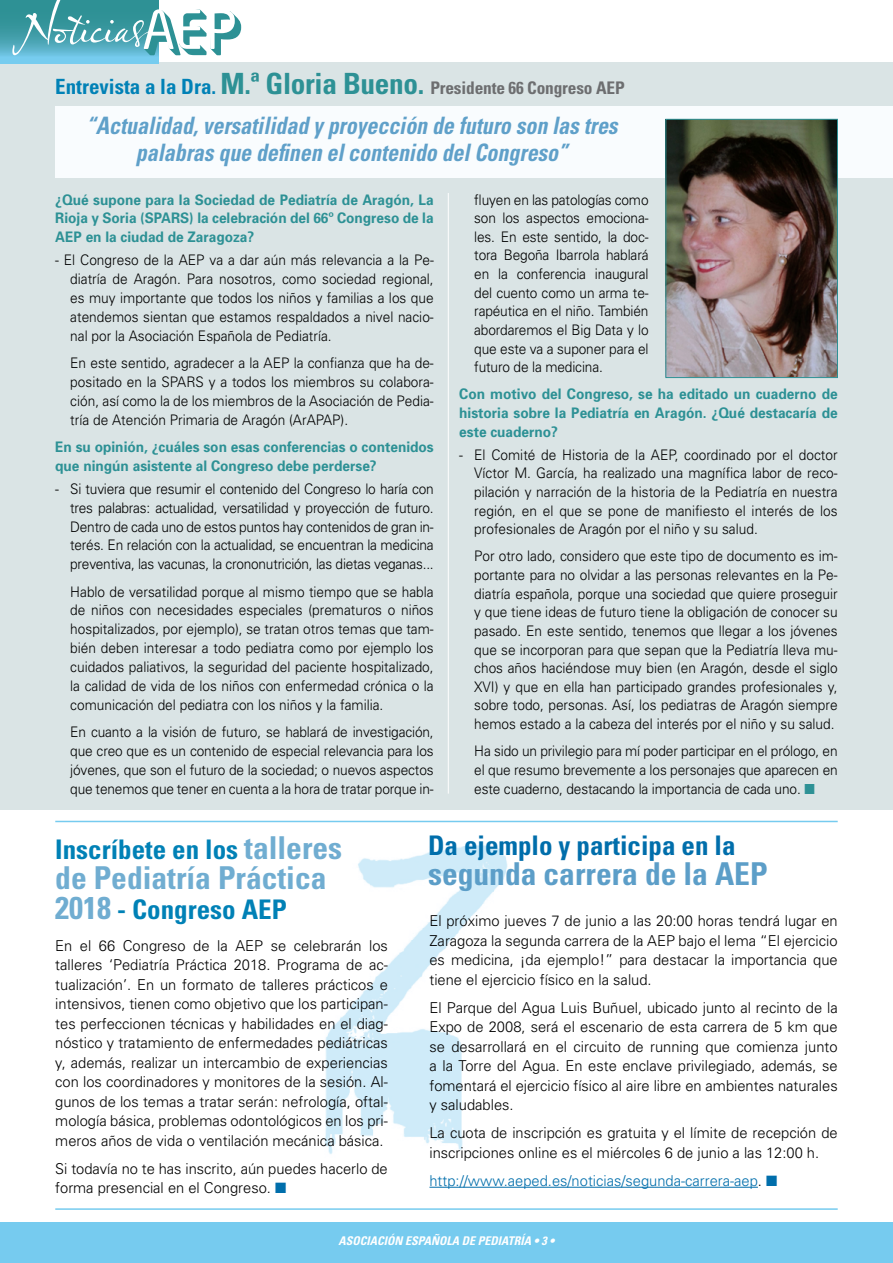
<style>
.page{position:relative;width:893px;height:1263px;background:#fff}
.page>*{position:absolute;margin:0;border:0;box-sizing:border-box;transform-origin:0 0}
.t1{font:51px "Olicana Smooth";color:#fff}
.t2{font:700 condensed 31.5px "Univers";color:#5c9ec8}
.t3{font:700 condensed 31.5px "Univers";color:#70add1}
.t4{font:700 condensed 27px "Univers";color:#0081b6}
.t5{font:700 condensed 27px "Univers";color:#006eab}
.t6{font:italic 700 condensed 24px/27px "Univers";color:#5fa0c9;text-align:center;scale:.91 1}
.t7{font:700 condensed 17.4px "Univers";letter-spacing:-.01em;color:#6d6e70}
.t8{font:300 15px/19.5px "Univers";color:#000;text-align:justify}
.t9{font:300 15px "Univers";color:#006eab}
.t10{font:300 14.55px/18.6px "Univers";color:#000;text-align:justify;scale:.94 1}
.t11{font:700 14.55px/18.9px "Univers";color:#2d9195;text-align:justify;scale:.94 1}
.t12{font:italic 700 condensed 12px "Univers";color:#fff}
.s1{font-size:58.95px}
.s2{font-size:21px;color:#0081b6}
.s3{font-size:29.25px;color:#2d9195}
.s4{color:#2d9195}
.s5{font-size:31.5px;color:#70add1}
.s6{color:#006eab}
.s7{color:#000}
</style>
<div class="page">
<img style="left:325px;top:845px;width:183px;height:309px">
<div style="left:0;top:62px;width:893px;height:747px;background:#dae4e5"></div>
<hr style="left:55px;top:1208px;width:783px;height:2px;background:#76cbef">
<div style="left:0;top:1222px;width:893px;height:41px;background:#76cbef"></div>
<svg style="left:0;top:0;width:159px;height:63px;background:#45a2b0"></svg>
<svg style="left:144px;top:9px;width:97px;height:46px"></svg>
<div style="left:55px;top:106px;width:838px;height:72px;background:#f9fcfe"></div>
<hr style="left:448px;top:193px;width:1px;height:601px;background:#fff">
<img style="left:668px;top:121px;width:168px;height:255px">
<div style="left:666px;top:119px;width:172px;height:259px;border:1px solid #2d9195"></div>
<hr style="left:55px;top:821px;width:783px;height:1px;background:#76cbef">
<hr style="left:429px;top:1187px;width:329px;height:1px;background:#006eab">
<h1 class="t1" style="left:15px;top:-6px;width:136px"><span class="s1">N</span>oticias</h1>
<p class="t7" style="left:55px;top:78px;width:571px"><span class="s2">Entrevista a la Dra.</span> <span class="s3">M.ª Gloria Bueno.</span> Presidente 66 Congreso AEP</p>
<h3 class="t6" style="left:86px;top:112px;width:585px">“Actualidad, versatilidad y proyección de futuro son las tres palabras que definen el contenido del Congreso”</h3>
<p class="t11" style="left:55px;top:190px;width:404px">¿Qué supone para la Sociedad de Pediatría de Aragón, La Rioja y Soria (SPARS) la celebración del 66º Congreso de la AEP en la ciudad de Zaragoza?</p>
<p class="t10" style="left:70px;top:251px;width:388px;text-indent:-15px">- El Congreso de la AEP va a dar aún más relevancia a la Pe&shy;diatría de Aragón. Para nosotros, como sociedad regional, es muy importante que todos los niños y familias a los que atendemos sientan que estamos respaldados a nivel nacio&shy;nal por la Asociación Española de Pediatría.</p>
<p class="t10" style="left:70px;top:353px;width:388px">En este sentido, agradecer a la AEP la confianza que ha de&shy;positado en la SPARS y a todos los miembros su colabora&shy;ción, así como la de los miembros de la Asociación de Pedia&shy;tría de Atención Primaria de Aragón (ArAPAP).</p>
<p class="t11" style="left:55px;top:437px;width:404px">En su opinión, ¿cuáles son esas conferencias o contenidos que ningún asistente al Congreso debe perderse?</p>
<p class="t10" style="left:70px;top:479px;width:388px;text-indent:-15px">- Si tuviera que resumir el contenido del Congreso lo haría con tres palabras: actualidad, versatilidad y proyección de futuro.<br>Dentro de cada uno de estos puntos hay contenidos de gran in&shy;terés. En relación con la actualidad, se encuentran la medicina preventiva, las vacunas, la crononutrición, las dietas veganas...</p>
<p class="t10" style="left:70px;top:582px;width:388px">Hablo de versatilidad porque al mismo tiempo que se habla de niños con necesidades especiales (prematuros o niños hospitalizados, por ejemplo), se tratan otros temas que tam&shy;bién deben interesar a todo pediatra como por ejemplo los cuidados paliativos, la seguridad del paciente hospitalizado, la calidad de vida de los niños con enfermedad crónica o la comunicación del pediatra con los niños y la familia.</p>
<p class="t10" style="left:70px;top:722px;width:388px">En cuanto a la visión de futuro, se hablará de investigación, que creo que es un contenido de especial relevancia para los jóvenes, que son el futuro de la sociedad; o nuevos aspectos que tenemos que tener en cuenta a la hora de tratar porque in-</p>
<p class="t10" style="left:474px;top:190px;width:187px">fluyen en las patologías como son los aspectos emociona&shy;les. En este sentido, la doc&shy;tora Begoña Ibarrola hablará en la conferencia inaugural del cuento como un arma te&shy;rapéutica en el niño. También abordaremos el Big Data y lo que este va a suponer para el futuro de la medicina.</p>
<p class="t11" style="left:459px;top:385px;width:404px">Con motivo del Congreso, se ha editado un cuaderno de historia sobre la Pediatría en Aragón. ¿Qué destacaría de este cuaderno?</p>
<p class="t10" style="left:474px;top:445px;width:388px;text-indent:-15px">- El Comité de Historia de la AEP, coordinado por el doctor Víctor M. García, ha realizado una magnífica labor de reco&shy;pilación y narración de la historia de la Pediatría en nuestra región, en el que se pone de manifiesto el interés de los profesionales de Aragón por el niño y su salud.</p>
<p class="t10" style="left:474px;top:547px;width:388px">Por otro lado, considero que este tipo de documento es im&shy;portante para no olvidar a las personas relevantes en la Pe&shy;diatría española, porque una sociedad que quiere proseguir y que tiene ideas de futuro tiene la obligación de conocer su pasado. En este sentido, tenemos que llegar a los jóvenes que se incorporan para que sepan que la Pediatría lleva mu&shy;chos años haciéndose muy bien (en Aragón, desde el siglo XVI) y que en ella han participado grandes profesionales y, sobre todo, personas. Así, los pediatras de Aragón siempre hemos estado a la cabeza del interés por el niño y su salud.</p>
<p class="t10" style="left:474px;top:742px;width:388px">Ha sido un privilegio para mí poder participar en el prólogo, en el que resumo brevemente a los personajes que aparecen en este cuaderno, destacando la importancia de cada uno. <span class="s4">■</span></p>
<h3 class="t4" style="left:55px;top:832px;width:288px">Inscríbete en los <span class="s5">talleres</span></h3>
<h2 class="t3" style="left:55px;top:858px;width:273px">de Pediatría Práctica</h2>
<h3 class="t4" style="left:55px;top:892px;width:233px"><span class="s5">2018</span> - Congreso AEP</h3>
<p class="t8" style="left:55px;top:936px;width:334px">En el 66 Congreso de la AEP se celebrarán los talleres ‘Pediatría Práctica 2018. Programa de ac&shy;tualización’. En un formato de talleres prácticos e intensivos, tienen como objetivo que los participan&shy;tes perfeccionen técnicas y habilidades en el diag&shy;nóstico y tratamiento de enfermedades pediátricas y, además, realizar un intercambio de experiencias con los coordinadores y monitores de la sesión. Al&shy;gunos de los temas a tratar serán: nefrología, oftal&shy;mología básica, problemas odontológicos en los pri&shy;meros años de vida o ventilación mecánica básica.</p>
<p class="t8" style="left:55px;top:1159px;width:334px">Si todavía no te has inscrito, aún puedes hacerlo de forma presencial en el Congreso. <span class="s6">■</span></p>
<h3 class="t5" style="left:428px;top:829px;width:309px">Da ejemplo y participa en la</h3>
<h2 class="t2" style="left:428px;top:854px;width:341px">segunda carrera de la AEP</h2>
<p class="t8" style="left:429px;top:911px;width:410px">El próximo jueves 7 de junio a las 20:00 horas tendrá lugar en Zaragoza la segunda carrera de la AEP bajo el lema “El ejercicio es medicina, ¡da ejemplo!” para destacar la importancia que tiene el ejercicio físico en la salud.</p>
<p class="t8" style="left:429px;top:998px;width:410px">El Parque del Agua Luis Buñuel, ubicado junto al recinto de la Expo de 2008, será el escenario de esta carrera de 5 km que se desarrollará en el circuito de running que comienza junto a la Torre del Agua. En este enclave privilegiado, además, se fomentará el ejercicio físico al aire libre en ambientes naturales y saludables.</p>
<p class="t8" style="left:429px;top:1123px;width:410px">La cuota de inscripción es gratuita y el límite de recepción de inscripciones online es el miércoles 6 de junio a las 12:00 h.</p>
<p class="t9" style="left:429px;top:1171px;width:349px">http://www.aeped.es/noticias/segunda-carrera-aep<span class="s7">.</span> ■</p>
<p class="t12" style="left:338px;top:1233px;width:218px">ASOCIACIÓN ESPAÑOLA DE PEDIATRÍA • 3 •</p>
</div>
